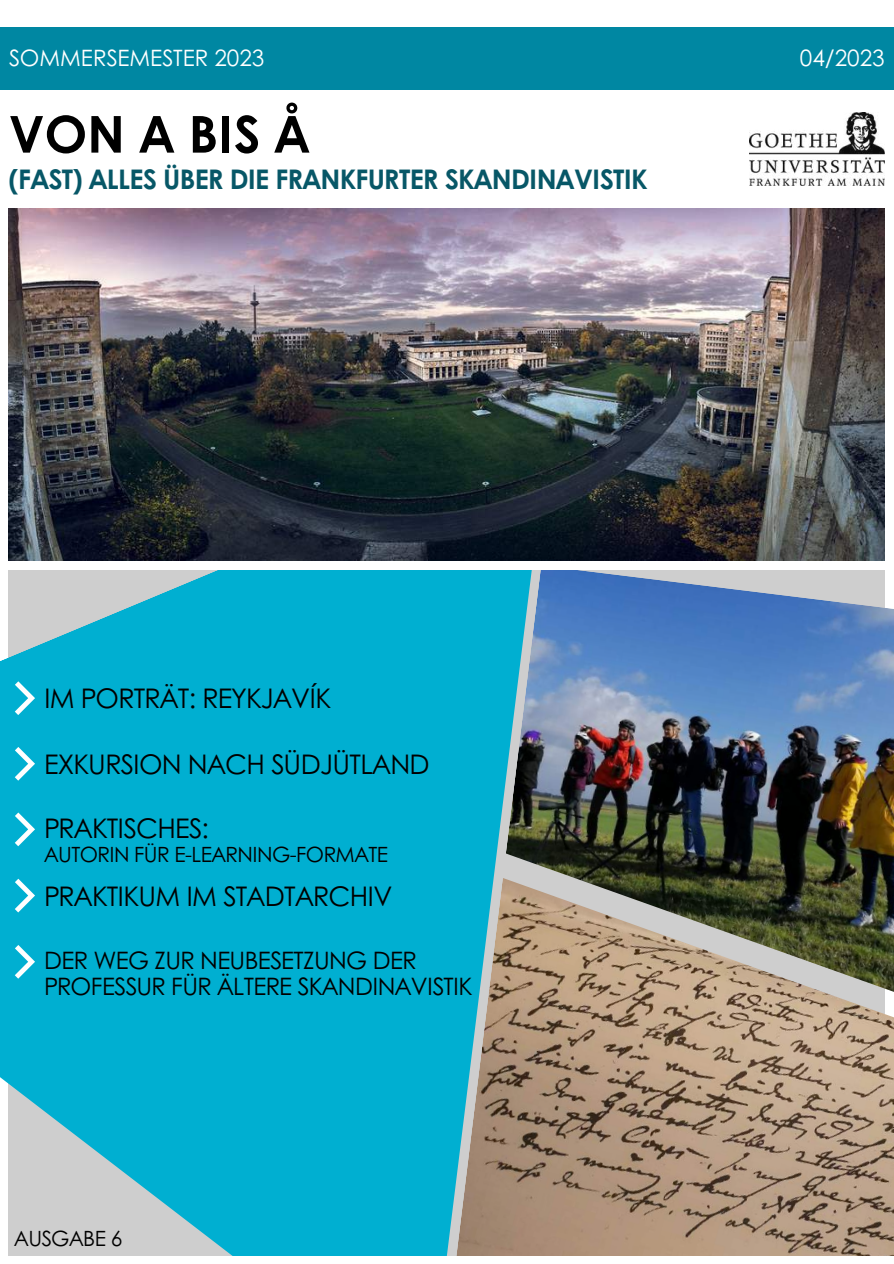
<style>
.page{position:relative;width:894px;height:1264px;background:#fff}
.page>*{position:absolute;margin:0;border:0;box-sizing:border-box;transform-origin:0 0}
.t1{font:700 50.85px "Century Gothic";color:#000}
.t2{font:27px "Century Gothic";letter-spacing:-.025em;color:#000}
.t3{font:700 27px "Century Gothic";letter-spacing:-.025em;color:#075767}
.t4{font:24px/26px "Century Gothic";letter-spacing:-.025em;color:#000}
.t5{font:22.5px "Century Gothic";color:#fff}
.t6{font:21px "Century Gothic";letter-spacing:-.025em;color:#000}
</style>
<div class="page">
<svg style="left:0;top:431px;width:548px;height:825px;background:#15b2d0"></svg>
<div style="left:0;top:27px;width:892px;height:62px;background:#0087a2"></div>
<img style="left:749px;top:112px;width:135px;height:73px">
<svg style="left:15px;top:681px;width:20px;height:34px"></svg>
<svg style="left:15px;top:747px;width:20px;height:33px"></svg>
<svg style="left:15px;top:812px;width:20px;height:34px"></svg>
<svg style="left:15px;top:878px;width:20px;height:34px"></svg>
<svg style="left:15px;top:944px;width:20px;height:34px"></svg>
<img style="left:9px;top:208px;width:875px;height:352px">
<img style="left:454px;top:878px;width:439px;height:378px">
<img style="left:505px;top:569px;width:388px;height:447px">
<div style="left:0;top:561px;width:892px;height:8px;background:#fff"></div>
<p class="t5" style="left:9px;top:40px;width:257px">SOMMERSEMESTER 2023</p>
<p class="t5" style="left:799px;top:41px;width:86px">04/2023</p>
<h1 class="t1" style="left:9px;top:95px;width:302px">VON A BIS Å</h1>
<p class="t3" style="left:9px;top:159px;width:640px">(FAST) ALLES ÜBER DIE FRANKFURTER SKANDINAVISTIK</p>
<p class="t2" style="left:44px;top:678px;width:288px">IM PORTRÄT: REYKJAVÍK</p>
<p class="t2" style="left:44px;top:743px;width:387px">EXKURSION NACH SÜDJÜTLAND</p>
<p class="t2" style="left:44px;top:808px;width:166px">PRAKTISCHES:</p>
<p class="t6" style="left:44px;top:838px;width:345px">AUTORIN FÜR E-LEARNING-FORMATE</p>
<p class="t2" style="left:44px;top:875px;width:350px">PRAKTIKUM IM STADTARCHIV</p>
<p class="t4" style="left:44px;top:946px;width:429px">DER WEG ZUR NEUBESETZUNG DER<br>PROFESSUR FÜR ÄLTERE SKANDINAVISTIK</p>
<p class="t6" style="left:14px;top:1222px;width:110px">AUSGABE 6</p>
</div>
